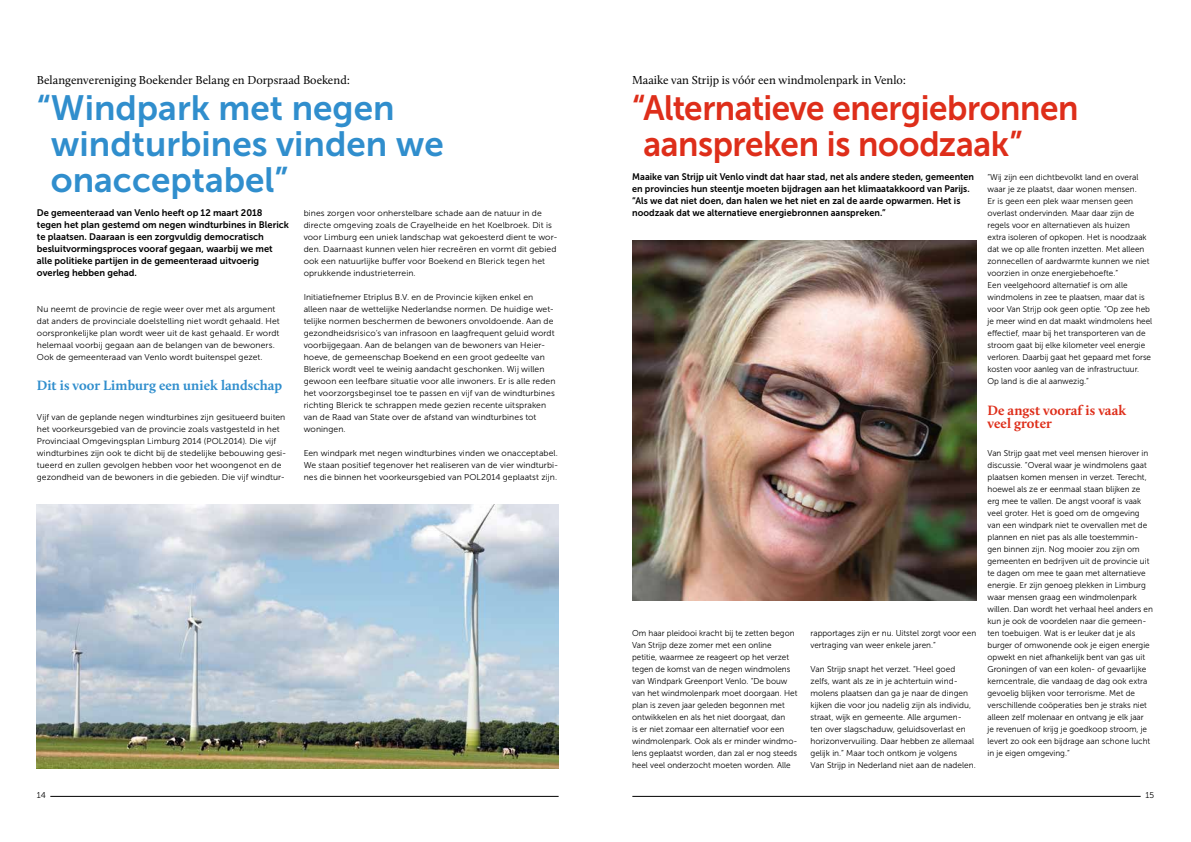
<style>
.page{position:relative;width:1191px;height:842px;background:#fff}
.page>*{position:absolute;margin:0;border:0;box-sizing:border-box;transform-origin:0 0}
.t1{font:35px/36px "Museo Sans 700";color:#308ecd}
.t2{font:35px/36px "Museo Sans 700";letter-spacing:-.01em;color:#de2e1a;scale:.95 1}
.t3{font:700 14px "Calluna";color:#308ecd}
.t4{font:700 14px/13px "Calluna";color:#de2e1a}
.t5{font:12px "Calluna";color:#000}
.t6{font:9.5px/12px "Museo Sans 700";color:#000;scale:.95 1}
.t7{font:9.5px/12px "Museo Sans 700";color:#000}
.t8{font:8.5px/12px "Museo Sans 300";color:#000}
.t9{font:8.5px/12px "Museo Sans 300";color:#000;scale:.96 1}
</style>
<div class="page">
<hr style="left:50px;top:796px;width:508px;height:1px;background:#000">
<hr style="left:632px;top:796px;width:508px;height:1px;background:#000">
<img style="left:37px;top:504px;width:521px;height:264px">
<img style="left:632px;top:240px;width:344px;height:360px">
<h3 class="t5" style="left:37px;top:73px;width:315px">Belangenvereniging Boekender Belang en Dorpsraad Boekend:</h3>
<h1 class="t1" style="left:51px;top:90px;width:394px;text-indent:-14px">“Windpark met negen windturbines vinden we onacceptabel”</h1>
<p class="t7" style="left:37px;top:207px;width:254px">De gemeenteraad van Venlo heeft op 12 maart 2018 tegen het plan gestemd om negen windturbines in Blerick te plaatsen. Daaraan is een zorgvuldig democratisch besluitvormingsproces vooraf gegaan, waarbij we met alle politieke partijen in de gemeenteraad uitvoerig overleg hebben gehad.</p>
<p class="t8" style="left:37px;top:303px;width:244px">Nu neemt de provincie de regie weer over met als argument dat anders de provinciale doelstelling niet wordt gehaald. Het oorspronkelijke plan wordt weer uit de kast gehaald. Er wordt helemaal voorbij gegaan aan de belangen van de bewoners.<br>Ook de gemeenteraad van Venlo wordt buitenspel gezet.</p>
<h2 class="t3" style="left:37px;top:377px;width:247px">Dit is voor Limburg een uniek landschap</h2>
<p class="t8" style="left:37px;top:411px;width:251px">Vijf van de geplande negen windturbines zijn gesitueerd buiten het voorkeursgebied van de provincie zoals vastgesteld in het Provinciaal Omgevingsplan Limburg 2014 (POL2014). Die vijf windturbines zijn ook te dicht bij de stedelijke bebouwing gesi&shy;tueerd en zullen gevolgen hebben voor het woongenot en de gezondheid van de bewoners in die gebieden. Die vijf windtur-</p>
<p class="t8" style="left:304px;top:207px;width:255px">bines zorgen voor onherstelbare schade aan de natuur in de directe omgeving zoals de Crayelheide en het Koelbroek. Dit is voor Limburg een uniek landschap wat gekoesterd dient te wor&shy;den. Daarnaast kunnen velen hier recreëren en vormt dit gebied ook een natuurlijke buffer voor Boekend en Blerick tegen het oprukkende industrieterrein.</p>
<p class="t8" style="left:304px;top:291px;width:253px">Initiatiefnemer Etriplus B.V. en de Provincie kijken enkel en alleen naar de wettelijke Nederlandse normen. De huidige wet&shy;telijke normen beschermen de bewoners onvoldoende. Aan de gezondheidsrisico’s van infrasoon en laagfrequent geluid wordt voorbijgegaan. Aan de belangen van de bewoners van Heier&shy;hoeve, de gemeenschap Boekend en een groot gedeelte van Blerick wordt veel te weinig aandacht geschonken. Wij willen gewoon een leefbare situatie voor alle inwoners. Er is alle reden het voorzorgsbeginsel toe te passen en vijf van de windturbines richting Blerick te schrappen mede gezien recente uitspraken van de Raad van State over de afstand van windturbines tot woningen.</p>
<p class="t8" style="left:304px;top:447px;width:256px;text-align:justify">Een windpark met negen windturbines vinden we onacceptabel.<br>We staan positief tegenover het realiseren van de vier windturbi&shy;nes die binnen het voorkeursgebied van POL2014 geplaatst zijn.</p>
<h3 class="t5" style="left:632px;top:73px;width:276px">Maaike van Strijp is vóór een windmolenpark in Venlo:</h3>
<h1 class="t2" style="left:643px;top:90px;width:459px;text-indent:-11px">“Alternatieve energiebronnen aanspreken is noodzaak”</h1>
<p class="t6" style="left:632px;top:171px;width:361px">Maaike van Strijp uit Venlo vindt dat haar stad, net als andere steden, gemeenten en provincies hun steentje moeten bijdragen aan het klimaatakkoord van Parijs. “Als we dat niet doen, dan halen we het niet en zal de aarde opwarmen. Het is noodzaak dat we alternatieve energiebronnen aanspreken.”</p>
<p class="t9" style="left:632px;top:627px;width:174px">Om haar pleidooi kracht bij te zetten begon Van Strijp deze zomer met een online petitie, waarmee ze reageert op het verzet tegen de komst van de negen windmolens van Windpark Greenport Venlo. “De bouw van het windmolenpark moet doorgaan. Het plan is zeven jaar geleden begonnen met ontwikkelen en als het niet doorgaat, dan<br>is er niet zomaar een alternatief voor een windmolenpark. Ook als er minder windmo&shy;lens geplaatst worden, dan zal er nog steeds heel veel onderzocht moeten worden. Alle</p>
<p class="t9" style="left:810px;top:627px;width:174px">rapportages zijn er nu. Uitstel zorgt voor een vertraging van weer enkele jaren.”</p>
<p class="t8" style="left:810px;top:663px;width:167px">Van Strijp snapt het verzet. “Heel goed zelfs, want als ze in je achtertuin wind&shy;molens plaatsen dan ga je naar de dingen kijken die voor jou nadelig zijn als individu, straat, wijk en gemeente. Alle argumen&shy;ten over slagschaduw, geluidsoverlast en horizonvervuiling. Daar hebben ze allemaal gelijk in.” Maar toch ontkom je volgens<br>Van Strijp in Nederland niet aan de nadelen.</p>
<p class="t8" style="left:987px;top:171px;width:166px">“Wij zijn een dichtbevolkt land en overal waar je ze plaatst, daar wonen mensen.<br>Er is geen een plek waar mensen geen overlast ondervinden. Maar daar zijn de regels voor en alternatieven als huizen<br>extra isoleren of opkopen. Het is noodzaak dat we op alle fronten inzetten. Met alleen zonnecellen of aardwarmte kunnen we niet voorzien in onze energiebehoefte.”<br>Een veelgehoord alternatief is om alle windmolens in zee te plaatsen, maar dat is voor Van Strijp ook geen optie. “Op zee heb je meer wind en dat maakt windmolens heel effectief, maar bij het transporteren van de stroom gaat bij elke kilometer veel energie verloren. Daarbij gaat het gepaard met forse kosten voor aanleg van de infrastructuur.<br>Op land is die al aanwezig.”</p>
<h2 class="t4" style="left:987px;top:403px;width:140px">De angst vooraf is vaak veel groter</h2>
<p class="t9" style="left:987px;top:447px;width:174px">Van Strijp gaat met veel mensen hierover in discussie. “Overal waar je windmolens gaat plaatsen komen mensen in verzet. Terecht, hoewel als ze er eenmaal staan blijken ze erg mee te vallen. De angst vooraf is vaak veel groter. Het is goed om de omgeving van een windpark niet te overvallen met de plannen en niet pas als alle toestemmin&shy;gen binnen zijn. Nog mooier zou zijn om gemeenten en bedrijven uit de provincie uit te dagen om mee te gaan met alternatieve energie. Er zijn genoeg plekken in Limburg waar mensen graag een windmolenpark willen. Dan wordt het verhaal heel anders en kun je ook de voordelen naar die gemeen&shy;ten toebuigen. Wat is er leuker dat je als burger of omwonende ook je eigen energie opwekt en niet afhankelijk bent van gas uit Groningen of van een kolen- of gevaarlijke kerncentrale, die vandaag de dag ook extra gevoelig blijken voor terrorisme. Met de verschillende coöperaties ben je straks niet alleen zelf molenaar en ontvang je elk jaar<br>je revenuen of krijg je goedkoop stroom, je levert zo ook een bijdrage aan schone lucht in je eigen omgeving.”</p>
<p class="t8" style="left:37px;top:790px;width:10px">14</p>
<p class="t8" style="left:1145px;top:790px;width:10px">15</p>
</div>
